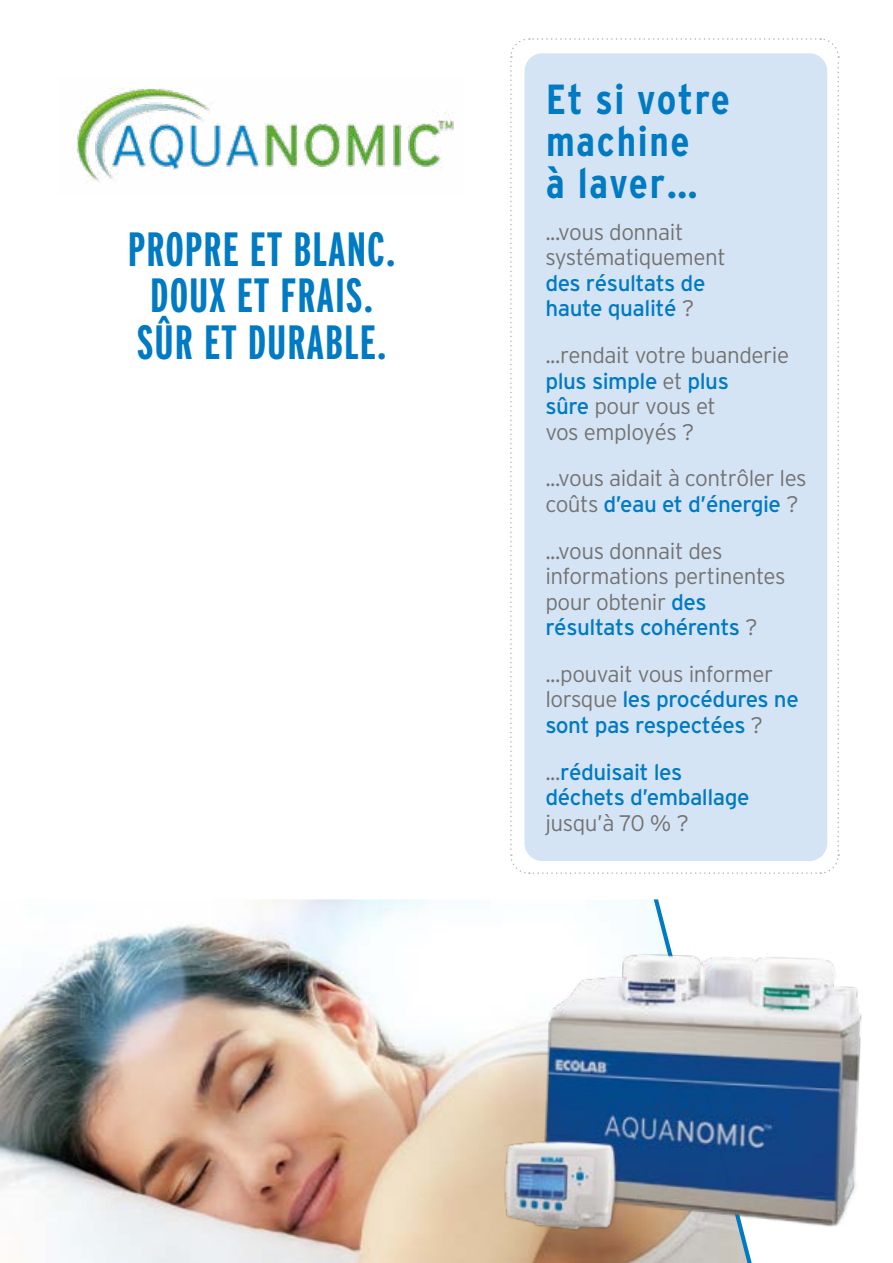
<style>
.page{position:relative;width:893px;height:1263px;background:#fff}
.page>*{position:absolute;margin:0;border:0;box-sizing:border-box;transform-origin:0 0}
.t1{font:700 48px/46.5px "Interstate Compressed";letter-spacing:.02em;color:#007ac2}
.t2{font:700 42px/42px "Interstate Condensed";letter-spacing:.04em;color:#007ac2}
.t3{font:300 22.5px/25.5px "Interstate";letter-spacing:-.02em;color:#747373}
.t4{font:22.5px/25.5px "Interstate";letter-spacing:-.02em;color:#007ac2}
.s1{font-weight:300;color:#747373}
.s2{font-weight:400;color:#007ac2}
</style>
<div class="page">
<img style="left:77px;top:88px;width:377px;height:94px">
<svg style="left:510px;top:38px;width:330px;height:836px"></svg>
<div style="left:524px;top:53px;width:303px;height:808px;background:#d5e4f5;border-radius:18px"></div>
<img style="left:0;top:899px;width:663px;height:364px">
<img style="left:416px;top:918px;width:446px;height:345px">
<h1 class="t1" style="left:128px;top:225px;width:269px">PROPRE ET BLANC.<br>DOUX ET FRAIS.<br>SÛR ET DURABLE.</h1>
<h2 class="t2" style="left:546px;top:78px;width:185px">Et si votre machine<br>à laver…</h2>
<p class="t3" style="left:545px;top:219px;width:182px">...vous donnait systématiquement</p>
<p class="t4" style="left:545px;top:270px;width:162px">des résultats de haute qualité <span class="s1">?</span></p>
<p class="t3" style="left:545px;top:342px;width:245px">...rendait votre buanderie <span class="s2">plus simple</span> et <span class="s2">plus<br>sûre</span> pour vous et<br>vos employés ?</p>
<p class="t3" style="left:545px;top:465px;width:263px">...vous aidait à contrôler les coûts <span class="s2">d’eau et d’énergie</span> ?</p>
<p class="t3" style="left:545px;top:538px;width:242px">...vous donnait des informations pertinentes pour obtenir <span class="s2">des résultats cohérents</span> ?</p>
<p class="t4" style="left:545px;top:661px;width:255px"><span class="s1">...pouvait vous informer lorsque</span> les procédures ne sont pas respectées <span class="s1">?</span></p>
<p class="t4" style="left:545px;top:759px;width:206px"><span class="s1">...</span>réduisait les déchets d’emballage</p>
<p class="t3" style="left:545px;top:810px;width:145px">jusqu’à 70 % ?</p>
</div>
